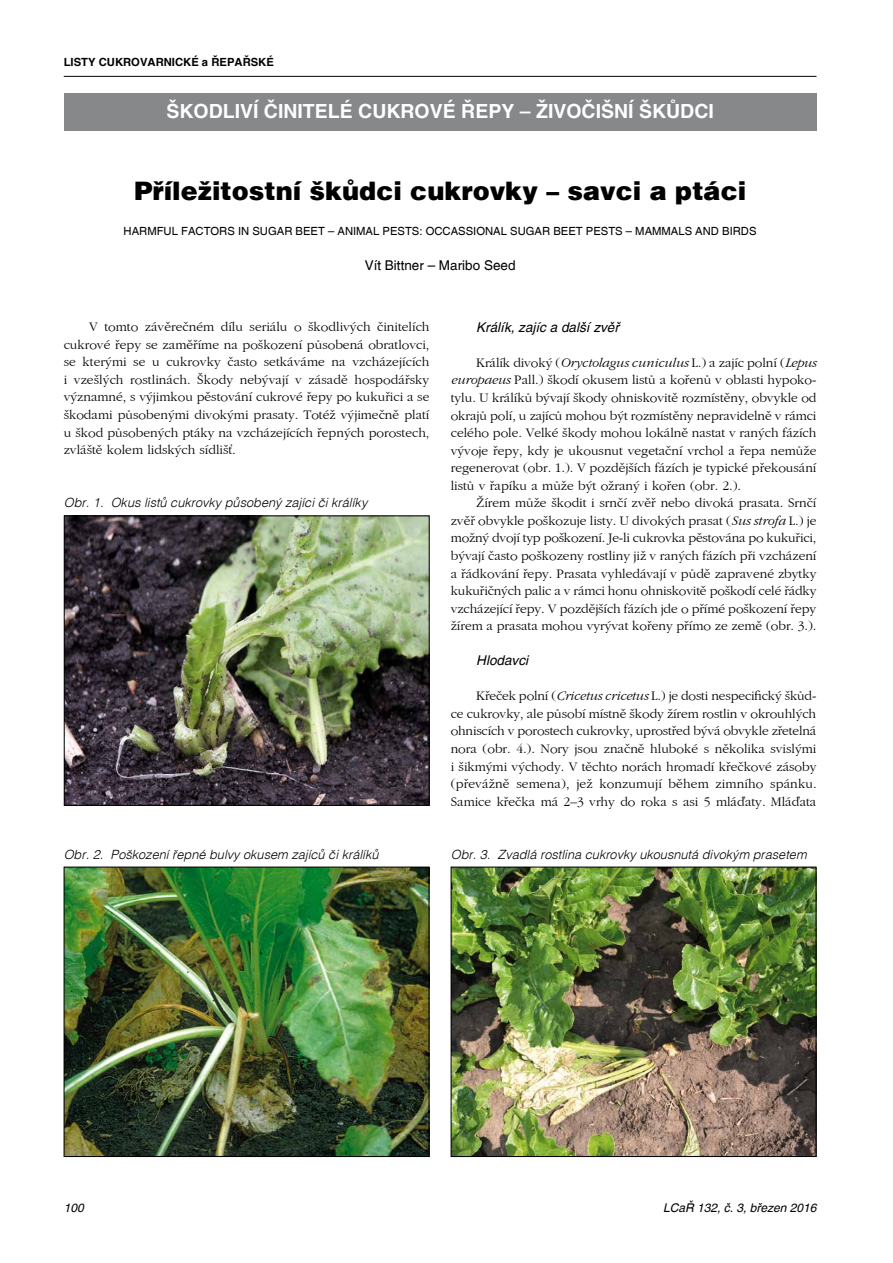
<style>
.page{position:relative;width:893px;height:1263px;background:#fff}
.page>*{position:absolute;margin:0;border:0;box-sizing:border-box;transform-origin:0 0}
.t1{font:25.5px "Switzerland Black Plain";color:#000}
.t2{font:700 19.5px "Switzerland";color:#fff}
.t3{font:13.5px/17.5px "Gatineau";color:#000;text-align:justify}
.t4{font:italic 13.5px "Switzerland";color:#000}
.t5{font:13.5px "Switzerland Plain";color:#000}
.t6{font:italic 300 12.75px "Switzerland";color:#000}
.t7{font:italic 12px "Switzerland";color:#000}
.t8{font:11.25px "Switzerland Plain";color:#000}
.t9{font:700 11.25px "Switzerland";color:#000}
.s1{font-style:italic}
</style>
<div class="page">
<hr style="left:64px;top:76px;width:752px;height:1px;background:#000">
<div style="left:64px;top:94px;width:752px;height:37px;background:#87888a"></div>
<img style="left:66px;top:518px;width:361px;height:286px">
<div style="left:64px;top:516px;width:365px;height:290px;border:1px solid #000"></div>
<img style="left:66px;top:869px;width:361px;height:286px">
<div style="left:64px;top:867px;width:365px;height:290px;border:1px solid #000"></div>
<img style="left:453px;top:869px;width:361px;height:286px">
<div style="left:451px;top:867px;width:365px;height:290px;border:1px solid #000"></div>
<p class="t9" style="left:64px;top:55px;width:212px">LISTY CUKROVARNICKÉ A ŘEPAŘSKÉ</p>
<h2 class="t2" style="left:166px;top:100px;width:123px">ŠKODLIVÍ ČINITELÉ</h2>
<h2 class="t2" style="left:358px;top:100px;width:15px">CUKROVÉ</h2>
<h2 class="t2" style="left:461px;top:100px;width:14px">ŘEPY</h2>
<h2 class="t2" style="left:520px;top:100px;width:185px">– ŽIVOČIŠNÍ ŠKŮDCI</h2>
<h1 class="t1" style="left:134px;top:174px;width:614px">Příležitostní škůdci cukrovky – savci a ptáci</h1>
<p class="t8" style="left:124px;top:224px;width:634px">HARMFUL FACTORS IN SUGAR BEET – ANIMAL PESTS: OCCASSIONAL SUGAR BEET PESTS – MAMMALS AND BIRDS</p>
<p class="t5" style="left:365px;top:257px;width:152px">VÍT BITTNER – MARIBO SEED</p>
<p class="t3" style="left:64px;top:318px;width:367px;text-indent:26px">V tomto závěrečném dílu seriálu o škodlivých činitelích cukrové řepy se zaměříme na poškození působená obratlovci, se kterými se u cukrovky často setkáváme na vzcházejících i vzešlých rostlinách. Škody nebývají v zásadě hospodářsky významné, s výjimkou pěstování cukrové řepy po kukuřici a se škodami působenými divokými prasaty. Totéž výjimečně platí u škod působených ptáky na vzcházejících řepných porostech, zvláště kolem lidských sídlišť.</p>
<p class="t4" style="left:476px;top:319px;width:144px">Králík, zajíc a další zvěř</p>
<p class="t3" style="left:451px;top:354px;width:367px;text-indent:26px">Králík divoký (<span class="s1">Oryctolagus cuniculus</span> L.) a zajíc polní (<span class="s1">Lepus europaeus</span> Pall.) škodí okusem listů a kořenů v oblasti hypoko&shy;tylu. U králíků bývají škody ohniskovitě rozmístěny, obvykle od okrajů polí, u zajíců mohou být rozmístěny nepravidelně v rámci celého pole. Velké škody mohou lokálně nastat v raných fázích vývoje řepy, kdy je ukousnut vegetační vrchol a řepa nemůže regenerovat (obr. 1.). V pozdějších fázích je typické překousání listů v řapíku a může být ožraný i kořen (obr. 2.).</p>
<p class="t3" style="left:451px;top:494px;width:367px;text-indent:26px">Žírem může škodit i srnčí zvěř nebo divoká prasata. Srnčí zvěř obvykle poškozuje listy. U divokých prasat (<span class="s1">Sus strofa</span> L.) je možný dvojí typ poškození. Je-li cukrovka pěstována po kukuřici, bývají často poškozeny rostliny již v raných fázích při vzcházení a řádkování řepy. Prasata vyhledávají v půdě zapravené zbytky kukuřičných palic a v rámci honu ohniskovitě poškodí celé řádky vzcházející řepy. V pozdějších fázích jde o přímé poškození řepy žírem a prasata mohou vyrývat kořeny přímo ze země (obr. 3.).</p>
<p class="t4" style="left:476px;top:652px;width:53px">Hlodavci</p>
<p class="t3" style="left:451px;top:688px;width:367px;text-indent:26px">Křeček polní (<span class="s1">Cricetus cricetus</span> L.) je dosti nespecifický škůd&shy;ce cukrovky, ale působí místně škody žírem rostlin v okrouhlých ohniscích v porostech cukrovky, uprostřed bývá obvykle zřetelná nora (obr. 4.). Nory jsou značně hluboké s několika svislými i šikmými východy. V těchto norách hromadí křečkové zásoby (převážně semena), jež konzumují během zimního spánku.<br>Samice křečka má 2–3 vrhy do roka s asi 5 mláďaty. Mláďata</p>
<p class="t6" style="left:64px;top:495px;width:305px">Obr. 1. Okus listů cukrovky působený zajíci či králíky</p>
<p class="t6" style="left:64px;top:846px;width:316px">Obr. 2. Poškození řepné bulvy okusem zajíců či králíků</p>
<p class="t6" style="left:451px;top:846px;width:357px">Obr. 3. Zvadlá rostlina cukrovky ukousnutá divokým prasetem</p>
<p class="t7" style="left:64px;top:1201px;width:22px">100</p>
<p class="t7" style="left:663px;top:1201px;width:155px">LCaŘ 132, č. 3, březen 2016</p>
</div>
